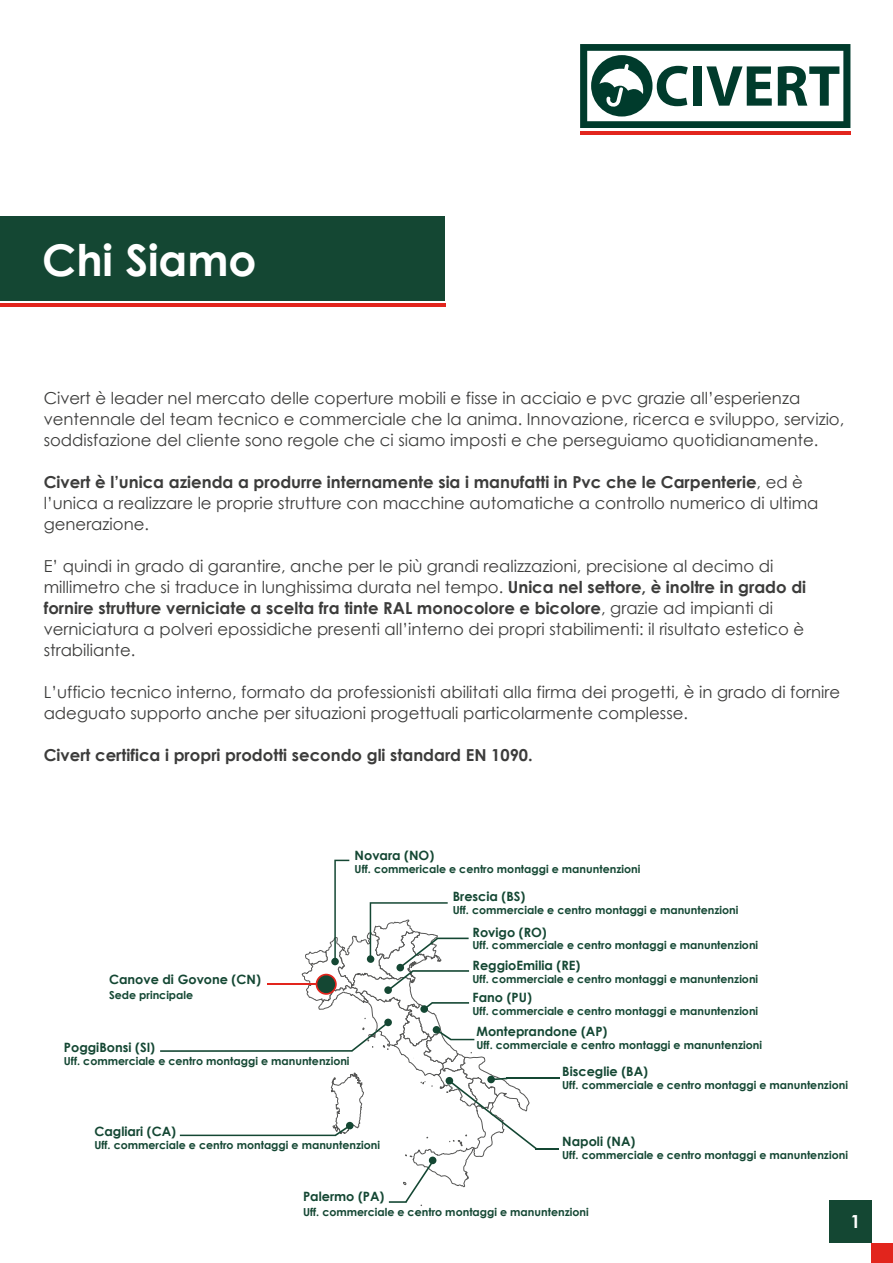
<style>
.page{position:relative;width:893px;height:1263px;background:#fff}
.page>*{position:absolute;margin:0;border:0;box-sizing:border-box;transform-origin:0 0}
.t1{font:700 43.65px "Century Gothic";color:#fff}
.t2{font:700 18px "Century Gothic";color:#fff}
.t3{font:16.5px/21px "Century Gothic";color:#3c3c3b}
.t4{font:700 16.5px "Century Gothic";color:#3c3c3b}
.t5{font:700 12.9px "Century Gothic";color:#144733}
.t6{font:700 10.95px "Century Gothic";color:#144733}
.s1{font-weight:700}
</style>
<div class="page">
<svg style="left:580px;top:44px;width:270px;height:84px"></svg>
<hr style="left:580px;top:131px;width:270px;height:3px;background:#e2251d">
<div style="left:0;top:216px;width:445px;height:84px;background:#144733"></div>
<hr style="left:0;top:303px;width:445px;height:3px;background:#e2251d">
<hr style="left:506px;top:1078px;width:54px;height:1px;background:#144733">
<hr style="left:160px;top:1050px;width:192px;height:2px;background:#144733">
<svg style="left:180px;top:860px;width:379px;height:354px"></svg>
<div style="left:317px;top:975px;width:18px;height:18px;background:#144733;border-radius:50%"></div>
<div style="left:829px;top:1200px;width:43px;height:43px;background:#144733"></div>
<div style="left:872px;top:1243px;width:21px;height:20px;background:#e2251d"></div>
<h1 class="t1" style="left:42px;top:227px;width:216px">Chi Siamo</h1>
<p class="t3" style="left:44px;top:387px;width:802px">Civert è leader nel mercato delle coperture mobili e fisse in acciaio e pvc grazie all’esperienza ventennale del team tecnico e commerciale che la anima. Innovazione, ricerca e sviluppo, servizio, soddisfazione del cliente sono regole che ci siamo imposti e che perseguiamo quotidianamente.</p>
<p class="t3" style="left:44px;top:471px;width:776px"><span class="s1">Civert è l’unica azienda a produrre internamente sia i manufatti in Pvc che le Carpenterie</span>, ed è l’unica a realizzare le proprie strutture con macchine automatiche a controllo numerico di ultima generazione.</p>
<p class="t3" style="left:44px;top:555px;width:764px">E’ quindi in grado di garantire, anche per le più grandi realizzazioni, precisione al decimo di millimetro che si traduce in lunghissima durata nel tempo. <span class="s1">Unica nel settore, è inoltre in grado di fornire strutture verniciate a scelta fra tinte RAL monocolore e bicolore</span>, grazie ad impianti di verniciatura a polveri epossidiche presenti all’interno dei propri stabilimenti: il risultato estetico è strabiliante.</p>
<p class="t3" style="left:44px;top:681px;width:798px">L’ufficio tecnico interno, formato da professionisti abilitati alla firma dei progetti, è in grado di fornire adeguato supporto anche per situazioni progettuali particolarmente complesse.</p>
<p class="t4" style="left:44px;top:743px;width:491px">Civert certifica i propri prodotti secondo gli standard EN 1090.</p>
<p class="t5" style="left:355px;top:846px;width:81px">Novara (NO)</p>
<p class="t6" style="left:355px;top:861px;width:287px">Uff. commericale e centro montaggi e manuntenzioni</p>
<p class="t5" style="left:453px;top:887px;width:74px">Brescia (BS)</p>
<p class="t6" style="left:453px;top:902px;width:287px">Uff. commerciale e centro montaggi e manuntenzioni</p>
<p class="t5" style="left:473px;top:922px;width:76px">Rovigo (RO)</p>
<p class="t6" style="left:473px;top:937px;width:287px">Uff. commerciale e centro montaggi e manuntenzioni</p>
<p class="t5" style="left:473px;top:955px;width:109px">ReggioEmilia (RE)</p>
<p class="t6" style="left:473px;top:970px;width:287px">Uff. commerciale e centro montaggi e manuntenzioni</p>
<p class="t5" style="left:109px;top:969px;width:153px">Canove di Govone (CN)</p>
<p class="t6" style="left:109px;top:986px;width:86px">Sede principale</p>
<p class="t5" style="left:473px;top:987px;width:61px">Fano (PU)</p>
<p class="t6" style="left:473px;top:1002px;width:287px">Uff. commerciale e centro montaggi e manuntenzioni</p>
<p class="t5" style="left:64px;top:1037px;width:93px">PoggiBonsi (SI)</p>
<p class="t6" style="left:64px;top:1052px;width:287px">Uff. commerciale e centro montaggi e manuntenzioni</p>
<p class="t5" style="left:476px;top:1021px;width:133px">Monteprandone (AP)</p>
<p class="t6" style="left:476px;top:1036px;width:287px">Uff. commerciale e centro montaggi e manuntenzioni</p>
<p class="t5" style="left:562px;top:1061px;width:87px">Bisceglie (BA)</p>
<p class="t6" style="left:562px;top:1076px;width:287px">Uff. commerciale e centro montaggi e manuntenzioni</p>
<p class="t5" style="left:94px;top:1121px;width:83px">Cagliari (CA)</p>
<p class="t6" style="left:94px;top:1136px;width:287px">Uff. commerciale e centro montaggi e manuntenzioni</p>
<p class="t5" style="left:562px;top:1132px;width:75px">Napoli (NA)</p>
<p class="t6" style="left:562px;top:1147px;width:287px">Uff. commerciale e centro montaggi e manuntenzioni</p>
<p class="t5" style="left:303px;top:1186px;width:83px">Palermo (PA)</p>
<p class="t6" style="left:303px;top:1204px;width:287px">Uff. commerciale e centro montaggi e manuntenzioni</p>
<p class="t2" style="left:851px;top:1207px;width:12px">1</p>
</div>
